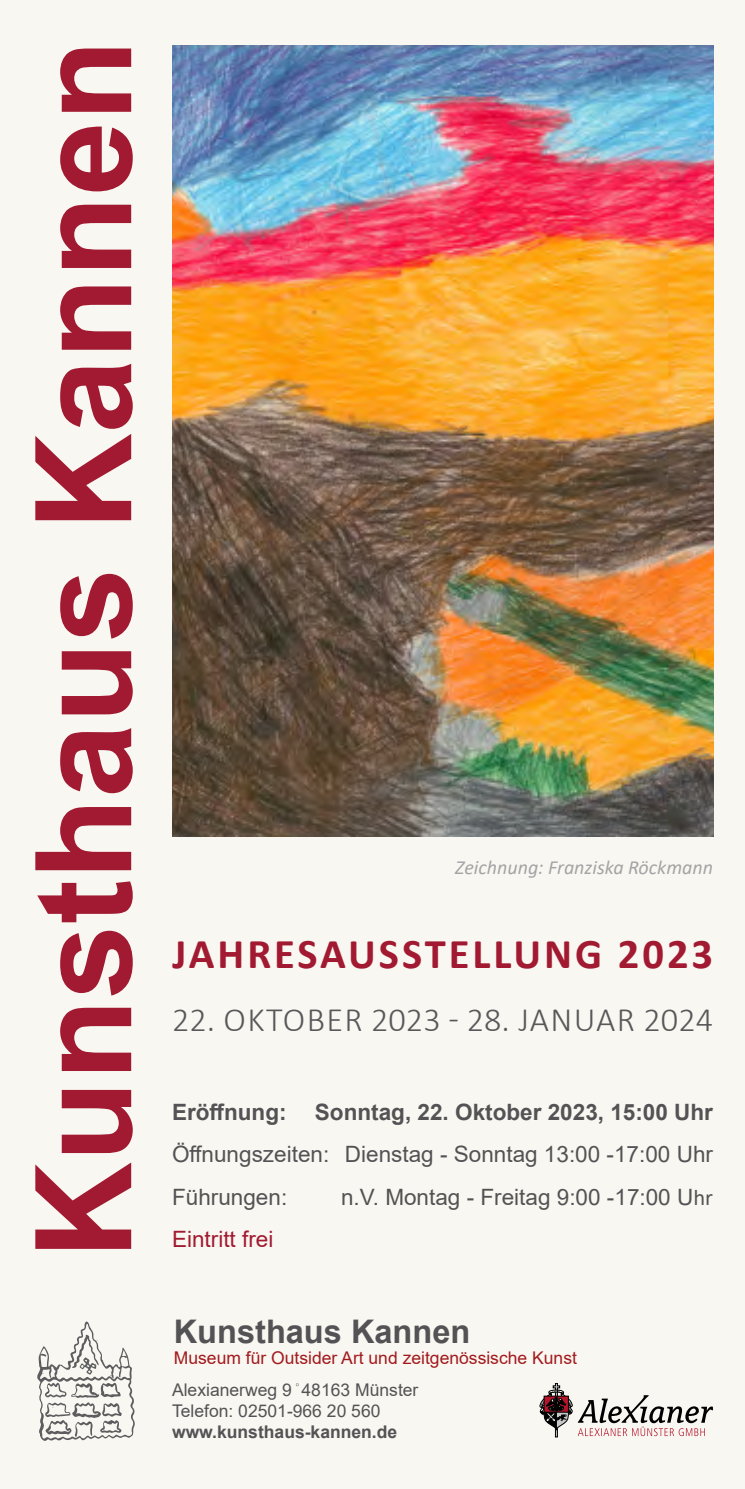
<style>
.page{position:relative;width:745px;height:1489px;background:#fff}
.page>*{position:absolute;margin:0;border:0;box-sizing:border-box;transform-origin:0 0}
.t1{font:700 133.75px "Arial";color:#a11a31}
.t2{font:700 42.5px "Calibri";letter-spacing:.07em;color:#a11a31}
.t3{font:300 34.25px "Calibri";letter-spacing:.02em;color:#58585a}
.t4{font:700 32.5px "Arial";color:#535355}
.t5{font:22.5px/42.5px "Arial";color:#535355}
.t6{font:700 22.5px "Arial";color:#535355}
.t7{font:22.5px "Arial";color:#a11a31}
.t8{font:italic 20px "Calibri";color:#a3a4a6}
.t9{font:17.5px/21px "Arial";color:#535355}
.t10{font:17.5px "Arial";color:#a21a1e}
.t11{font:700 17.5px "Arial";color:#535355}
.s1{font-family:"Calibri"}
</style>
<div class="page">
<div style="left:0;top:0;width:744px;height:1488px;background:#f9f7f1"></div>
<svg style="left:37px;top:1321px;width:98px;height:119px"></svg>
<svg style="left:539px;top:1383px;width:173px;height:53px"></svg>
<img style="left:172px;top:45px;width:540px;height:791px">
<h1 class="t1" style="left:-10px;top:1258px;width:1220px;rotate:-90deg">Kunsthaus Kannen</h1>
<p class="t8" style="left:455px;top:853px;width:259px">Zeichnung: Franziska Röckmann</p>
<h2 class="t2" style="left:172px;top:924px;width:541px">JAHRESAUSSTELLUNG 2023</h2>
<h3 class="t3" style="left:172px;top:998px;width:542px">22. OKTOBER 2023 - 28. JANUAR 2024</h3>
<p class="t6" style="left:172px;top:1095px;width:116px">Eröffnung:</p>
<p class="t5" style="left:172px;top:1132px;width:159px">Öffnungszeiten:<br>Führungen:</p>
<p class="t7" style="left:172px;top:1223px;width:103px">Eintritt frei</p>
<p class="t6" style="left:315px;top:1095px;width:399px">Sonntag, 22. Oktober 2023, 15:00 Uhr</p>
<p class="t5" style="left:341px;top:1132px;width:373px">Dienstag - Sonntag 13:00 -17:00 Uhr n.V. Montag - Freitag 9:00 -17:00 U<span class="s1">hr</span></p>
<h3 class="t4" style="left:174px;top:1308px;width:298px">Kunsthaus Kannen</h3>
<p class="t10" style="left:174px;top:1345px;width:404px">Museum für Outsider Art und zeitgenössische Kunst</p>
<p class="t9" style="left:172px;top:1378px;width:248px">Alexianerweg 9 48163 Münster<br>Telefon: 02501-966 20 560</p>
<p class="t11" style="left:172px;top:1419px;width:226px">www.kunsthaus-kannen.de</p>
</div>
